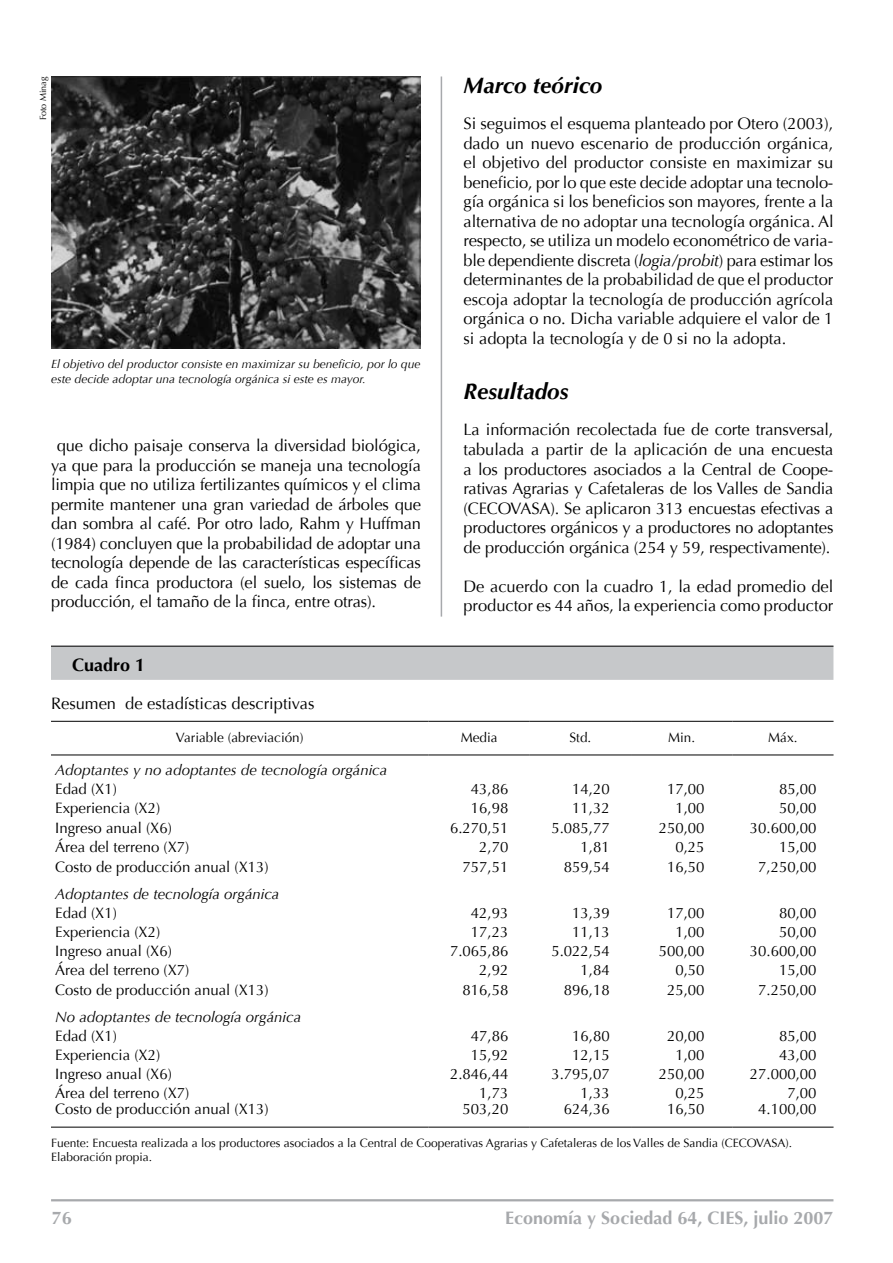
<style>
.page{position:relative;width:893px;height:1263px;background:#fff}
.page>*{position:absolute;margin:0;border:0;box-sizing:border-box;transform-origin:0 0}
.t1{font:italic 700 22.5px "Optima";color:#000}
.t2{font:700 18px "Optima";color:#a7a9ac}
.t3{font:700 18px "Optima";color:#000}
.t4{font:16.5px/19.5px "Optima";color:#000;text-align:justify}
.t5{font:15px "Optima";color:#000}
.t6{font:italic 15px "Optima";color:#000}
.t7{font:13.5px "Optima";color:#000}
.t8{font:12px/14.4px "Optima";color:#000}
.t9{font:italic 12px/15px "Optima";color:#000}
.t10{font:9px "Optima";color:#000}
.s1{font-style:italic}
</style>
<div class="page">
<hr style="left:51px;top:1199px;width:782px;height:2px;background:#a7a9ac">
<hr style="left:441px;top:76px;width:1px;height:541px;background:#a7a9ac">
<div style="left:52px;top:646px;width:781px;height:33px;background:#c6c8ca"></div>
<div style="left:51px;top:646px;width:782px;height:34px;border:2px solid #c6c8ca"></div>
<hr style="left:51px;top:646px;width:782px;height:1px;background:#000">
<hr style="left:51px;top:721px;width:377px;height:1px;background:#000">
<hr style="left:428px;top:721px;width:102px;height:1px;background:#000">
<hr style="left:530px;top:721px;width:101px;height:1px;background:#000">
<hr style="left:631px;top:721px;width:101px;height:1px;background:#000">
<hr style="left:732px;top:721px;width:101px;height:1px;background:#000">
<hr style="left:51px;top:754px;width:377px;height:1px;background:#000">
<hr style="left:428px;top:754px;width:102px;height:1px;background:#000">
<hr style="left:530px;top:754px;width:101px;height:1px;background:#000">
<hr style="left:631px;top:754px;width:101px;height:1px;background:#000">
<hr style="left:732px;top:754px;width:101px;height:1px;background:#000">
<hr style="left:51px;top:1127px;width:377px;height:1px;background:#000">
<hr style="left:428px;top:1127px;width:102px;height:1px;background:#000">
<hr style="left:530px;top:1127px;width:101px;height:1px;background:#000">
<hr style="left:631px;top:1127px;width:101px;height:1px;background:#000">
<hr style="left:732px;top:1127px;width:101px;height:1px;background:#000">
<img style="left:51px;top:77px;width:370px;height:272px">
<p class="t10" style="left:38px;top:120px;width:45px;rotate:-90deg">Foto Minag</p>
<p class="t9" style="left:51px;top:357px;width:371px">El objetivo del productor consiste en maximizar su beneficio, por lo que este decide adoptar una tecnología orgánica si este es mayor.</p>
<p class="t4" style="left:51px;top:436px;width:372px;text-indent:6px">que dicho paisaje conserva la diversidad biológica, ya que para la producción se maneja una tecnología limpia que no utiliza fertilizantes químicos y el clima permite mantener una gran variedad de árboles que dan sombra al café. Por otro lado, Rahm y Huffman (1984) concluyen que la probabilidad de adoptar una tecnología depende de las características específicas de cada finca productora (el suelo, los sistemas de producción, el tamaño de la finca, entre otras).</p>
<h1 class="t1" style="left:463px;top:72px;width:140px">Marco teórico</h1>
<p class="t4" style="left:463px;top:114px;width:372px">Si seguimos el esquema planteado por Otero (2003), dado un nuevo escenario de producción orgánica, el objetivo del productor consiste en maximizar su beneficio, por lo que este decide adoptar una tecnolo&shy;gía orgánica si los beneficios son mayores, frente a la alternativa de no adoptar una tecnología orgánica. Al respecto, se utiliza un modelo econométrico de varia&shy;ble dependiente discreta (<span class="s1">logia/probit</span>) para estimar los determinantes de la probabilidad de que el productor escoja adoptar la tecnología de producción agrícola orgánica o no. Dicha variable adquiere el valor de 1 si adopta la tecnología y de 0 si no la adopta.</p>
<h1 class="t1" style="left:463px;top:378px;width:107px">Resultados</h1>
<p class="t4" style="left:463px;top:420px;width:372px">La información recolectada fue de corte transversal, tabulada a partir de la aplicación de una encuesta a los productores asociados a la Central de Coope&shy;rativas Agrarias y Cafetaleras de los Valles de Sandia (CECOVASA). Se aplicaron 313 encuestas efectivas a productores orgánicos y a productores no adoptantes de producción orgánica (254 y 59, respectivamente).</p>
<p class="t4" style="left:463px;top:576px;width:371px">De acuerdo con la cuadro 1, la edad promedio del productor es 44 años, la experiencia como productor</p>
<p class="t3" style="left:72px;top:654px;width:75px">Cuadro 1</p>
<p class="t4" style="left:51px;top:694px;width:265px">Resumen de estadísticas descriptivas</p>
<p class="t7" style="left:176px;top:730px;width:129px">Variable (abreviación)</p>
<p class="t7" style="left:461px;top:730px;width:38px">Media</p>
<p class="t7" style="left:569px;top:730px;width:23px">Std.</p>
<p class="t7" style="left:668px;top:730px;width:29px">Min.</p>
<p class="t7" style="left:768px;top:730px;width:31px">Máx.</p>
<p class="t6" style="left:55px;top:761px;width:334px">Adoptantes y no adoptantes de tecnología orgánica</p>
<p class="t5" style="left:55px;top:780px;width:63px">Edad (X1)</p>
<p class="t5" style="left:471px;top:780px;width:39px">43,86</p>
<p class="t5" style="left:572px;top:780px;width:39px">14,20</p>
<p class="t5" style="left:667px;top:780px;width:39px">17,00</p>
<p class="t5" style="left:779px;top:780px;width:39px">85,00</p>
<p class="t5" style="left:55px;top:800px;width:107px">Experiencia (X2)</p>
<p class="t5" style="left:471px;top:800px;width:39px">16,98</p>
<p class="t5" style="left:572px;top:800px;width:39px">11,32</p>
<p class="t5" style="left:675px;top:800px;width:31px">1,00</p>
<p class="t5" style="left:779px;top:800px;width:39px">50,00</p>
<p class="t5" style="left:55px;top:819px;width:118px">Ingreso anual (X6)</p>
<p class="t5" style="left:450px;top:819px;width:60px">6.270,51</p>
<p class="t5" style="left:551px;top:819px;width:60px">5.085,77</p>
<p class="t5" style="left:659px;top:819px;width:47px">250,00</p>
<p class="t5" style="left:750px;top:819px;width:68px">30.600,00</p>
<p class="t5" style="left:55px;top:838px;width:136px">Área del terreno (X7)</p>
<p class="t5" style="left:479px;top:838px;width:31px">2,70</p>
<p class="t5" style="left:581px;top:838px;width:31px">1,81</p>
<p class="t5" style="left:675px;top:838px;width:31px">0,25</p>
<p class="t5" style="left:779px;top:838px;width:39px">15,00</p>
<p class="t5" style="left:55px;top:858px;width:215px">Costo de producción anual (X13)</p>
<p class="t5" style="left:463px;top:858px;width:47px">757,51</p>
<p class="t5" style="left:564px;top:858px;width:47px">859,54</p>
<p class="t5" style="left:667px;top:858px;width:39px">16,50</p>
<p class="t5" style="left:758px;top:858px;width:60px">7,250,00</p>
<p class="t6" style="left:55px;top:885px;width:226px">Adoptantes de tecnología orgánica</p>
<p class="t5" style="left:55px;top:904px;width:63px">Edad (X1)</p>
<p class="t5" style="left:471px;top:904px;width:39px">42,93</p>
<p class="t5" style="left:572px;top:904px;width:39px">13,39</p>
<p class="t5" style="left:667px;top:904px;width:39px">17,00</p>
<p class="t5" style="left:779px;top:904px;width:39px">80,00</p>
<p class="t5" style="left:55px;top:923px;width:107px">Experiencia (X2)</p>
<p class="t5" style="left:471px;top:923px;width:39px">17,23</p>
<p class="t5" style="left:572px;top:923px;width:39px">11,13</p>
<p class="t5" style="left:675px;top:923px;width:31px">1,00</p>
<p class="t5" style="left:779px;top:923px;width:39px">50,00</p>
<p class="t5" style="left:55px;top:942px;width:118px">Ingreso anual (X6)</p>
<p class="t5" style="left:450px;top:942px;width:60px">7.065,86</p>
<p class="t5" style="left:551px;top:942px;width:60px">5.022,54</p>
<p class="t5" style="left:659px;top:942px;width:47px">500,00</p>
<p class="t5" style="left:750px;top:942px;width:68px">30.600,00</p>
<p class="t5" style="left:55px;top:961px;width:136px">Área del terreno (X7)</p>
<p class="t5" style="left:479px;top:961px;width:31px">2,92</p>
<p class="t5" style="left:581px;top:961px;width:31px">1,84</p>
<p class="t5" style="left:675px;top:961px;width:31px">0,50</p>
<p class="t5" style="left:779px;top:961px;width:39px">15,00</p>
<p class="t5" style="left:55px;top:981px;width:215px">Costo de producción anual (X13)</p>
<p class="t5" style="left:463px;top:981px;width:47px">816,58</p>
<p class="t5" style="left:564px;top:981px;width:47px">896,18</p>
<p class="t5" style="left:667px;top:981px;width:39px">25,00</p>
<p class="t5" style="left:758px;top:981px;width:60px">7.250,00</p>
<p class="t6" style="left:55px;top:1008px;width:247px">No adoptantes de tecnología orgánica</p>
<p class="t5" style="left:55px;top:1027px;width:63px">Edad (X1)</p>
<p class="t5" style="left:471px;top:1027px;width:39px">47,86</p>
<p class="t5" style="left:572px;top:1027px;width:39px">16,80</p>
<p class="t5" style="left:667px;top:1027px;width:39px">20,00</p>
<p class="t5" style="left:779px;top:1027px;width:39px">85,00</p>
<p class="t5" style="left:55px;top:1046px;width:107px">Experiencia (X2)</p>
<p class="t5" style="left:471px;top:1046px;width:39px">15,92</p>
<p class="t5" style="left:572px;top:1046px;width:39px">12,15</p>
<p class="t5" style="left:675px;top:1046px;width:31px">1,00</p>
<p class="t5" style="left:779px;top:1046px;width:39px">43,00</p>
<p class="t5" style="left:55px;top:1065px;width:118px">Ingreso anual (X6)</p>
<p class="t5" style="left:450px;top:1065px;width:60px">2.846,44</p>
<p class="t5" style="left:551px;top:1065px;width:60px">3.795,07</p>
<p class="t5" style="left:659px;top:1065px;width:47px">250,00</p>
<p class="t5" style="left:750px;top:1065px;width:68px">27.000,00</p>
<p class="t5" style="left:55px;top:1085px;width:136px">Área del terreno (X7)</p>
<p class="t5" style="left:479px;top:1085px;width:31px">1,73</p>
<p class="t5" style="left:581px;top:1085px;width:31px">1,33</p>
<p class="t5" style="left:675px;top:1085px;width:31px">0,25</p>
<p class="t5" style="left:787px;top:1085px;width:31px">7,00</p>
<p class="t5" style="left:55px;top:1100px;width:215px">Costo de producción anual (X13)</p>
<p class="t5" style="left:463px;top:1100px;width:47px">503,20</p>
<p class="t5" style="left:564px;top:1100px;width:47px">624,36</p>
<p class="t5" style="left:667px;top:1100px;width:39px">16,50</p>
<p class="t5" style="left:758px;top:1100px;width:60px">4.100,00</p>
<p class="t8" style="left:51px;top:1136px;width:743px">Fuente: Encuesta realizada a los productores asociados a la Central de Cooperativas Agrarias y Cafetaleras de los Valles de Sandia (CECOVASA).<br>Elaboración propia.</p>
<p class="t2" style="left:52px;top:1208px;width:22px">76</p>
<p class="t2" style="left:505px;top:1208px;width:330px">Economía y Sociedad 64, CIES, julio 2007</p>
</div>
